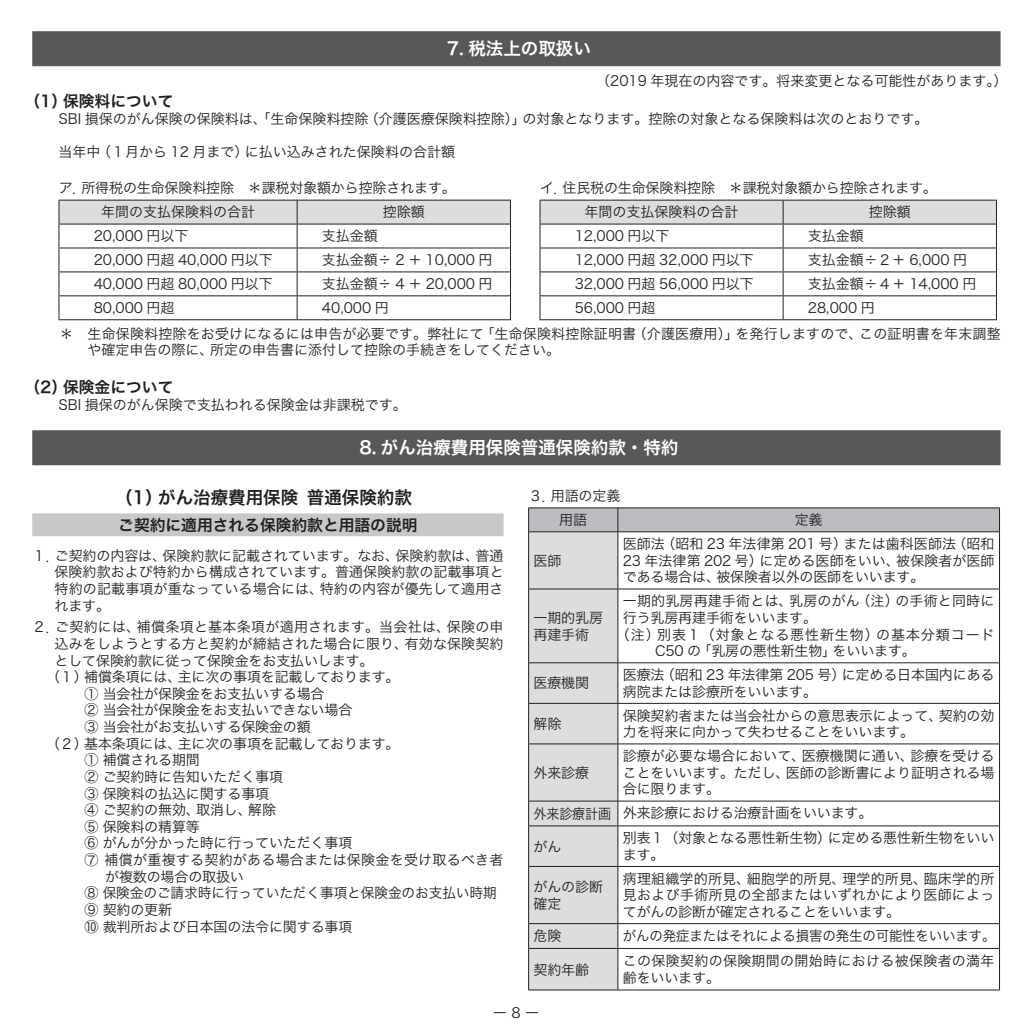
<style>
.page{position:relative;width:1032px;height:1032px;background:#fff}
.page>*{position:absolute;margin:0;border:0;box-sizing:border-box;transform-origin:0 0}
.t1{font:17.5px "Hira Kaku Std N W6";color:#fff}
.t2{font:17.5px "Hira Kaku Std N W6";color:#231f20}
.t3{font:15.75px "Hira Kaku Std N W6";color:#231f20}
.t4{font:14px/16.6px "Hira Kaku Std N W3";color:#231f20}
.t5{font:14px/16.6px "Hira Kaku Std N W3";letter-spacing:.02em;color:#231f20}
.t6{font:14px "Hira Kaku Std N W3";color:#231f20;scale:.96 1}
.t7{font:14px "Hira Kaku Std N W3";letter-spacing:.065em;color:#231f20}
.t8{font:14px "Hira Kaku Std N W3";color:#231f20;scale:.93 1}
</style>
<div class="page">
<div style="left:32px;top:513px;width:472px;height:23px;background:#c7c8ca"></div>
<hr style="left:528px;top:990px;width:90px;height:1px;background:#231f20">
<hr style="left:618px;top:990px;width:382px;height:1px;background:#231f20">
<svg style="left:528px;top:508px;width:472px;height:482px"></svg>
<hr style="left:528px;top:531px;width:90px;height:1px;background:#231f20">
<hr style="left:618px;top:531px;width:382px;height:1px;background:#231f20">
<div style="left:32px;top:31px;width:968px;height:35px;background:#57585a"></div>
<div style="left:32px;top:430px;width:968px;height:35px;background:#57585a"></div>
<hr style="left:59px;top:319px;width:238px;height:1px;background:#231f20">
<hr style="left:297px;top:319px;width:214px;height:1px;background:#231f20">
<hr style="left:539px;top:319px;width:244px;height:1px;background:#231f20">
<hr style="left:783px;top:319px;width:214px;height:1px;background:#231f20">
<svg style="left:59px;top:200px;width:938px;height:119px"></svg>
<p class="t1" style="left:447px;top:35px;width:146px">7. 税法上の取扱い</p>
<p class="t4" style="left:596px;top:72px;width:413px">（2019 年現在の内容です。将来変更となる可能性があります。）</p>
<p class="t3" style="left:24px;top:89px;width:151px">（1）保険料について</p>
<p class="t4" style="left:59px;top:110px;width:871px">SBI 損保のがん保険の保険料は、「生命保険料控除（介護医療保険料控除）」の対象となります。控除の対象となる保険料は次のとおりです。</p>
<p class="t4" style="left:59px;top:144px;width:398px">当年中（１月から 12 月まで）に払い込みされた保険料の合計額</p>
<p class="t4" style="left:59px;top:179px;width:398px">ア．所得税の生命保険料控除　＊課税対象額から控除されます。</p>
<p class="t4" style="left:540px;top:179px;width:398px">イ．住民税の生命保険料控除　＊課税対象額から控除されます。</p>
<p class="t4" style="left:101px;top:204px;width:156px">年間の支払保険料の合計</p>
<p class="t4" style="left:383px;top:204px;width:43px">控除額</p>
<p class="t4" style="left:584px;top:204px;width:155px">年間の支払保険料の合計</p>
<p class="t4" style="left:869px;top:204px;width:43px">控除額</p>
<p class="t4" style="left:94px;top:228px;width:96px">20,000 円以下</p>
<p class="t4" style="left:322px;top:228px;width:57px">支払金額</p>
<p class="t4" style="left:575px;top:228px;width:96px">12,000 円以下</p>
<p class="t4" style="left:808px;top:228px;width:57px">支払金額</p>
<p class="t4" style="left:94px;top:251px;width:181px">20,000 円超 40,000 円以下</p>
<p class="t4" style="left:322px;top:251px;width:172px">支払金額÷ 2 ＋ 10,000 円</p>
<p class="t4" style="left:575px;top:251px;width:181px">12,000 円超 32,000 円以下</p>
<p class="t4" style="left:808px;top:251px;width:161px">支払金額÷２＋ 6,000 円</p>
<p class="t4" style="left:94px;top:275px;width:181px">40,000 円超 80,000 円以下</p>
<p class="t4" style="left:322px;top:275px;width:172px">支払金額÷ 4 ＋ 20,000 円</p>
<p class="t4" style="left:575px;top:275px;width:181px">32,000 円超 56,000 円以下</p>
<p class="t4" style="left:808px;top:275px;width:170px">支払金額÷４＋ 14,000 円</p>
<p class="t4" style="left:94px;top:299px;width:82px">80,000 円超</p>
<p class="t4" style="left:322px;top:299px;width:68px">40,000 円</p>
<p class="t4" style="left:575px;top:299px;width:82px">56,000 円超</p>
<p class="t4" style="left:60px;top:295px;width:943px;line-height:25.6px;text-indent:748px">28,000 円<br>＊　生命保険料控除をお受けになるには申告が必要です。弊社にて「生命保険料控除証明書（介護医療用）」を発行しますので、この証明書を年末調整</p>
<p class="t4" style="left:88px;top:342px;width:474px">や確定申告の際に、所定の申告書に添付して控除の手続きをしてください。</p>
<p class="t3" style="left:24px;top:375px;width:151px">（2）保険金について</p>
<p class="t4" style="left:59px;top:396px;width:350px">SBI 損保のがん保険で支払われる保険金は非課税です。</p>
<p class="t1" style="left:359px;top:434px;width:321px">8. がん治療費用保険普通保険約款・特約</p>
<p class="t2" style="left:115px;top:484px;width:298px">（1）がん治療費用保険　普通保険約款</p>
<p class="t3" style="left:118px;top:512px;width:301px">ご契約に適用される保険約款と用語の説明</p>
<p class="t4" style="left:55px;top:547px;width:451px;text-align:justify;text-indent:-22px">１．ご契約の内容は、保険約款に記載されています。なお、保険約款は、普通保険約款および特約から構成されています。普通保険約款の記載事項と特約の記載事項が重なっている場合には、特約の内容が優先して適用されます。</p>
<p class="t5" style="left:32px;top:618px;width:473px">２．ご契約には、補償条項と基本条項が適用されます。当会社は、保険の申</p>
<p class="t4" style="left:55px;top:635px;width:450px">込みをしようとする方と契約が締結された場合に限り、有効な保険契約</p>
<p class="t4" style="left:55px;top:652px;width:320px">として保険約款に従って保険金をお支払いします。</p>
<p class="t4" style="left:46px;top:668px;width:355px">（１）補償条項には、主に次の事項を記載しております。</p>
<p class="t4" style="left:84px;top:685px;width:242px">① 当会社が保険金をお支払いする場合</p>
<p class="t4" style="left:84px;top:702px;width:270px">② 当会社が保険金をお支払いできない場合</p>
<p class="t4" style="left:84px;top:718px;width:228px">③ 当会社がお支払いする保険金の額</p>
<p class="t4" style="left:46px;top:735px;width:355px">（２）基本条項には、主に次の事項を記載しております。</p>
<p class="t4" style="left:84px;top:751px;width:117px">① 補償される期間</p>
<p class="t4" style="left:84px;top:768px;width:200px">② ご契約時に告知いただく事項</p>
<p class="t4" style="left:84px;top:785px;width:186px">③ 保険料の払込に関する事項</p>
<p class="t4" style="left:84px;top:801px;width:193px">④ ご契約の無効、取消し、解除</p>
<p class="t4" style="left:84px;top:818px;width:117px">⑤ 保険料の精算等</p>
<p class="t4" style="left:84px;top:834px;width:270px">⑥ がんが分かった時に行っていただく事項</p>
<p class="t5" style="left:84px;top:851px;width:421px">⑦ 補償が重複する契約がある場合または保険金を受け取るべき者</p>
<p class="t4" style="left:105px;top:868px;width:140px">が複数の場合の取扱い</p>
<p class="t4" style="left:84px;top:884px;width:414px">⑧ 保険金のご請求時に行っていただく事項と保険金のお支払い時期</p>
<p class="t4" style="left:84px;top:901px;width:89px">⑨ 契約の更新</p>
<p class="t4" style="left:84px;top:918px;width:270px">⑩ 裁判所および日本国の法令に関する事項</p>
<p class="t4" style="left:528px;top:483px;width:93px;line-height:24.2px;text-align:center">３．用語の定義用語</p>
<p class="t4" style="left:795px;top:511px;width:29px">定義</p>
<p class="t4" style="left:533px;top:552px;width:29px">医師</p>
<p class="t4" style="left:533px;top:609px;width:71px">一期的乳房再建手術</p>
<p class="t4" style="left:623px;top:535px;width:373px;text-align:justify">医師法（昭和 23 年法律第 201 号）または歯科医師法（昭和23 年法律第 202 号）に定める医師をいい、被保険者が医師である場合は、被保険者以外の医師をいいます。</p>
<p class="t4" style="left:623px;top:592px;width:373px">一期的乳房再建手術とは、乳房のがん（注）の手術と同時に</p>
<p class="t4" style="left:623px;top:609px;width:196px">行う乳房再建手術をいいます。</p>
<p class="t7" style="left:616px;top:624px;width:380px">（注）別表１（対象となる悪性新生物）の基本分類コード</p>
<p class="t4" style="left:655px;top:642px;width:262px">C50 の「乳房の悪性新生物」をいいます。</p>
<p class="t4" style="left:533px;top:674px;width:57px">医療機関</p>
<p class="t4" style="left:623px;top:666px;width:373px">医療法（昭和 23 年法律第 205 号）に定める日本国内にある病院または診療所をいいます。</p>
<p class="t4" style="left:533px;top:715px;width:29px">解除</p>
<p class="t4" style="left:623px;top:707px;width:373px">保険契約者または当会社からの意思表示によって、契約の効力を将来に向かって失わせることをいいます。</p>
<p class="t4" style="left:533px;top:764px;width:57px">外来診療</p>
<p class="t4" style="left:623px;top:747px;width:373px;text-align:justify">診療が必要な場合において、医療機関に通い、診療を受けることをいいます。ただし、医師の診断書により証明される場合に限ります。</p>
<p class="t8" style="left:533px;top:802px;width:366px">外来診療計画 外来診療における治療計画をいいます。</p>
<p class="t4" style="left:533px;top:838px;width:29px">がん</p>
<p class="t4" style="left:623px;top:829px;width:373px">別表１（対象となる悪性新生物）に定める悪性新生物をいいます。</p>
<p class="t4" style="left:533px;top:878px;width:71px">がんの診断確定</p>
<p class="t4" style="left:623px;top:870px;width:373px;text-align:justify">病理組織学的所見、細胞学的所見、理学的所見、臨床学的所見および手術所見の全部またはいずれかにより医師によってがんの診断が確定されることをいいます。</p>
<p class="t4" style="left:533px;top:927px;width:29px">危険</p>
<p class="t6" style="left:623px;top:925px;width:390px">がんの発症またはそれによる損害の発生の可能性をいいます。</p>
<p class="t4" style="left:533px;top:961px;width:57px">契約年齢</p>
<p class="t5" style="left:623px;top:952px;width:373px">この保険契約の保険期間の開始時における被保険者の満年齢をいいます。</p>
<p class="t4" style="left:493px;top:1004px;width:48px">ー 8 ー</p>
</div>
